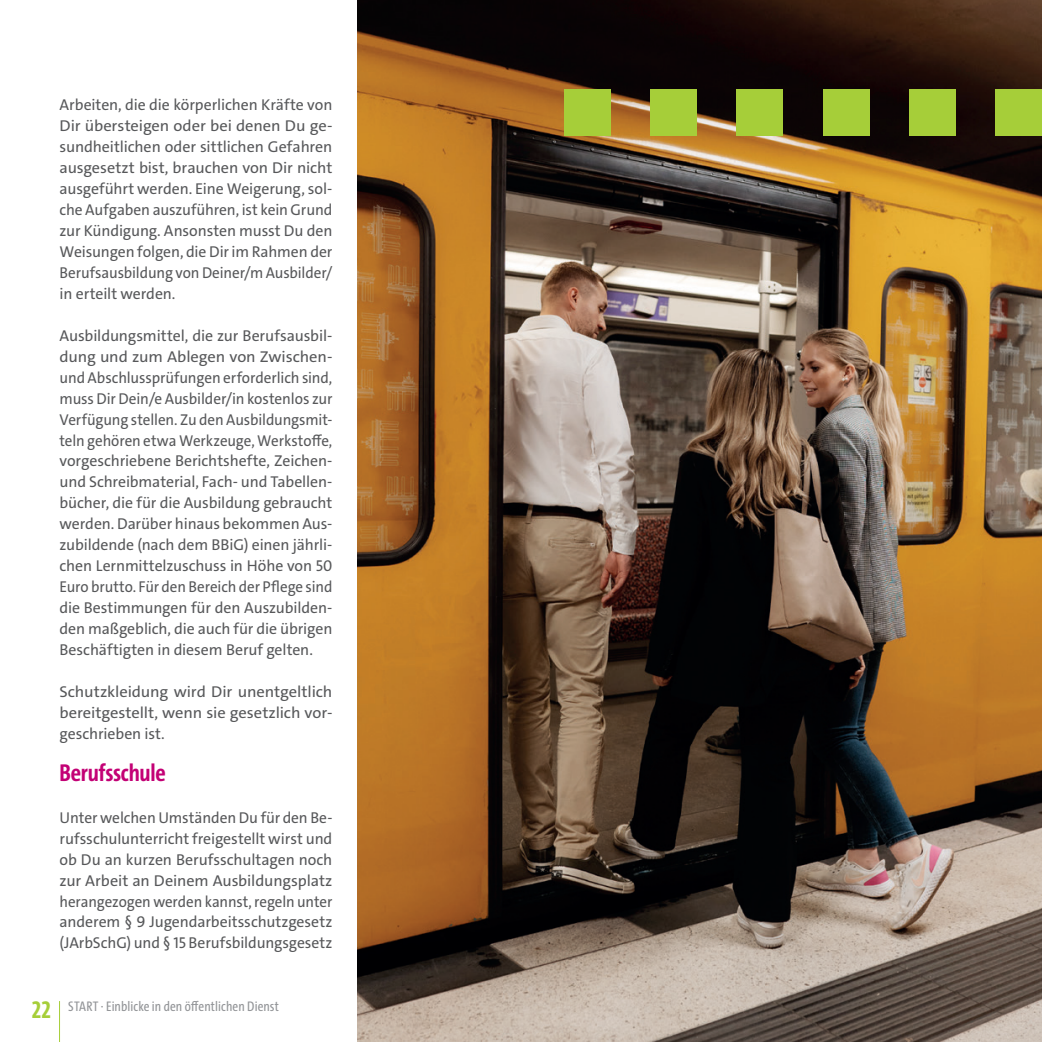
<style>
.page{position:relative;width:1042px;height:1042px;background:#fff}
.page>*{position:absolute;margin:0;border:0;box-sizing:border-box;transform-origin:0 0}
._05_Überschrift_14{font:700 24.5px "The Sans Cd LF7";letter-spacing:-.01em;color:#c30175}
.t1{font:700 24.5px "The Sans Cd LF7";color:#a6ce39}
._08_Fliesstext{font:15.75px/21px "The Sans C4 s";letter-spacing:-.005em;color:#57585a;text-align:justify}
._08_Fliesstext-2{font:15.75px/21px "The Sans C4 s";letter-spacing:-.005em;color:#57585a;text-align:justify;scale:1.05 1}
.t2{font:14px "The Sans Cd LF5 Plain";letter-spacing:.005em;color:#939598}
</style>
<div class="page">
<hr style="left:59px;top:1001px;width:1px;height:41px;background:#a6ce39">
<img style="left:357px;top:0;width:685px;height:1042px">
<div style="left:564px;top:89px;width:46px;height:46px;background:#a6ce39"></div>
<div style="left:650px;top:89px;width:47px;height:46px;background:#a6ce39"></div>
<div style="left:737px;top:89px;width:46px;height:46px;background:#a6ce39"></div>
<div style="left:823px;top:89px;width:46px;height:46px;background:#a6ce39"></div>
<div style="left:909px;top:89px;width:46px;height:46px;background:#a6ce39"></div>
<div style="left:996px;top:89px;width:46px;height:46px;background:#a6ce39"></div>
<p class="_08_Fliesstext" style="left:60px;top:95px;width:274px">Arbeiten, die die körperlichen Kräfte von Dir übersteigen oder bei denen Du ge&shy;sundheitlichen oder sittlichen Gefahren ausgesetzt bist, brauchen von Dir nicht ausgeführt werden. Eine Weigerung, sol&shy;che Aufgaben auszuführen, ist kein Grund zur Kündigung. Ansonsten musst Du den Weisungen folgen, die Dir im Rahmen der Berufsausbildung von Deiner/m Ausbilder/ in erteilt werden.</p>
<p class="_08_Fliesstext" style="left:60px;top:325px;width:274px">Ausbildungsmittel, die zur Berufsausbil&shy;dung und zum Ablegen von Zwischen&shy;und Abschlussprüfungen erforderlich sind, muss Dir Dein/e Ausbilder/in kostenlos zur Verfügung stellen. Zu den Ausbildungsmit&shy;teln gehören etwa Werkzeuge, Werkstoffe, vorgeschriebene Berichtshefte, Zeichen&shy;und Schreibmaterial, Fach- und Tabellen&shy;bücher, die für die Ausbildung gebraucht werden. Darüber hinaus bekommen Aus&shy;zubildende (nach dem BBiG) einen jährli&shy;chen Lernmittelzuschuss in Höhe von 50<br>Euro brutto. Für den Bereich der Pflege sind die Bestimmungen für den Auszubilden&shy;den maßgeblich, die auch für die übrigen Beschäftigten in diesem Beruf gelten.</p>
<p class="_08_Fliesstext-2" style="left:60px;top:681px;width:261px">Schutzkleidung wird Dir unentgeltlich bereitgestellt, wenn sie gesetzlich vor&shy;geschrieben ist.</p>
<p class="_05_Überschrift_14" style="left:60px;top:757px;width:108px">Berufsschule</p>
<p class="_08_Fliesstext" style="left:60px;top:807px;width:274px">Unter welchen Umständen Du für den Be&shy;rufsschulunterricht freigestellt wirst und ob Du an kurzen Berufsschultagen noch zur Arbeit an Deinem Ausbildungsplatz herangezogen werden kannst, regeln unter anderem § 9 Jugendarbeitsschutzgesetz (JArbSchG) und § 15 Berufsbildungsgesetz</p>
<h1 class="t1" style="left:32px;top:994px;width:20px">22</h1>
<p class="t2" style="left:68px;top:997px;width:212px">START · Einblicke in den öffentlichen Dienst</p>
</div>
